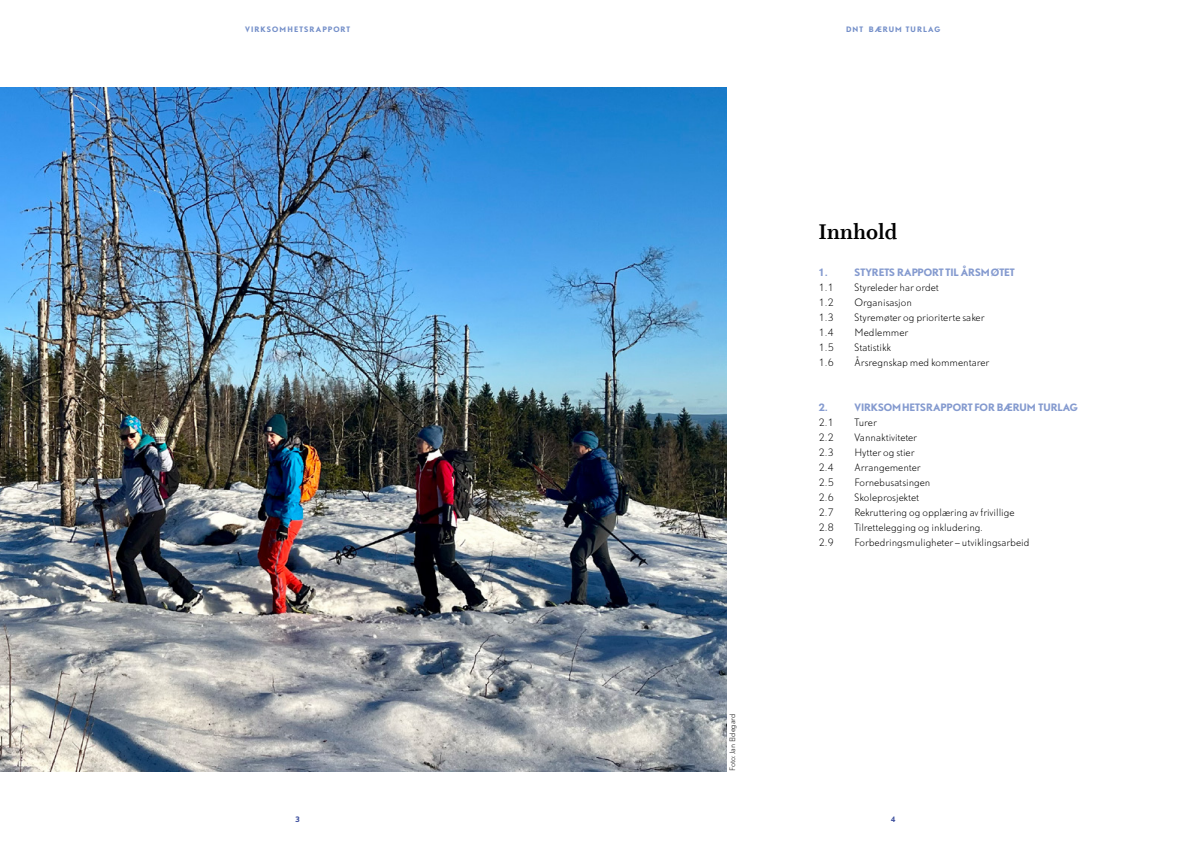
<style>
.page{position:relative;width:1191px;height:842px;background:#fff}
.page>*{position:absolute;margin:0;border:0;box-sizing:border-box;transform-origin:0 0}
.t1{font:24px "Whitman Bold LF";color:#000}
.t2{font:300 9.5px "DTL Nobel TOT";color:#000}
.t3{font:700 9.5px "DTL Nobel TOT";color:#849acf}
.t4{font:700 7px "DTL Nobel TOT";letter-spacing:.15em;color:#748fc9}
.t5{font:300 7px "DTL Nobel TOT";color:#000}
.t6{font:700 7px "DTL Nobel TOT";color:#3f519f}
</style>
<div class="page">
<img style="left:0;top:88px;width:727px;height:683px">
<p class="t4" style="left:245px;top:24px;width:106px">VIRKSOMHETSRAPPORT</p>
<p class="t4" style="left:846px;top:24px;width:96px">DNT BÆRUM TURLAG</p>
<p class="t5" style="left:728px;top:771px;width:59px;rotate:-90deg">Foto: Jan Eldegard</p>
<h1 class="t1" style="left:818px;top:219px;width:80px">Innhold</h1>
<p class="t3" style="left:818px;top:266px;width:11px">1.</p>
<p class="t3" style="left:854px;top:266px;width:162px">STYRETS RAPPORT TIL ÅRSMØTET</p>
<p class="t2" style="left:818px;top:281px;width:17px">1.1</p>
<p class="t2" style="left:854px;top:281px;width:86px">Styreleder har ordet</p>
<p class="t2" style="left:818px;top:296px;width:17px">1.2</p>
<p class="t2" style="left:854px;top:296px;width:59px">Organisasjon</p>
<p class="t2" style="left:818px;top:311px;width:17px">1.3</p>
<p class="t2" style="left:854px;top:311px;width:131px">Styremøter og prioriterte saker</p>
<p class="t2" style="left:818px;top:326px;width:17px">1.4</p>
<p class="t2" style="left:854px;top:326px;width:55px">Medlemmer</p>
<p class="t2" style="left:818px;top:341px;width:17px">1.5</p>
<p class="t2" style="left:854px;top:341px;width:38px">Statistikk</p>
<p class="t2" style="left:818px;top:356px;width:17px">1.6</p>
<p class="t2" style="left:854px;top:356px;width:136px">Årsregnskap med kommentarer</p>
<p class="t3" style="left:818px;top:401px;width:11px">2.</p>
<p class="t3" style="left:854px;top:401px;width:225px">VIRKSOMHETSRAPPORT FOR BÆRUM TURLAG</p>
<p class="t2" style="left:818px;top:416px;width:17px">2.1</p>
<p class="t2" style="left:854px;top:416px;width:24px">Turer</p>
<p class="t2" style="left:818px;top:431px;width:17px">2.2</p>
<p class="t2" style="left:854px;top:431px;width:64px">Vannaktiviteter</p>
<p class="t2" style="left:818px;top:446px;width:17px">2.3</p>
<p class="t2" style="left:854px;top:446px;width:61px">Hytter og stier</p>
<p class="t2" style="left:818px;top:461px;width:17px">2.4</p>
<p class="t2" style="left:854px;top:461px;width:68px">Arrangementer</p>
<p class="t2" style="left:818px;top:476px;width:17px">2.5</p>
<p class="t2" style="left:854px;top:476px;width:77px">Fornebusatsingen</p>
<p class="t2" style="left:818px;top:491px;width:17px">2.6</p>
<p class="t2" style="left:854px;top:491px;width:66px">Skoleprosjektet</p>
<p class="t2" style="left:818px;top:506px;width:17px">2.7</p>
<p class="t2" style="left:854px;top:506px;width:161px">Rekruttering og opplæring av frivillige</p>
<p class="t2" style="left:818px;top:521px;width:17px">2.8</p>
<p class="t2" style="left:854px;top:521px;width:129px">Tilrettelegging og inkludering.</p>
<p class="t2" style="left:818px;top:536px;width:17px">2.9</p>
<p class="t2" style="left:854px;top:536px;width:176px">Forbedringsmuligheter – utviklingsarbeid</p>
<p class="t6" style="left:295px;top:814px;width:6px">3</p>
<p class="t6" style="left:890px;top:814px;width:6px">4</p>
</div>
